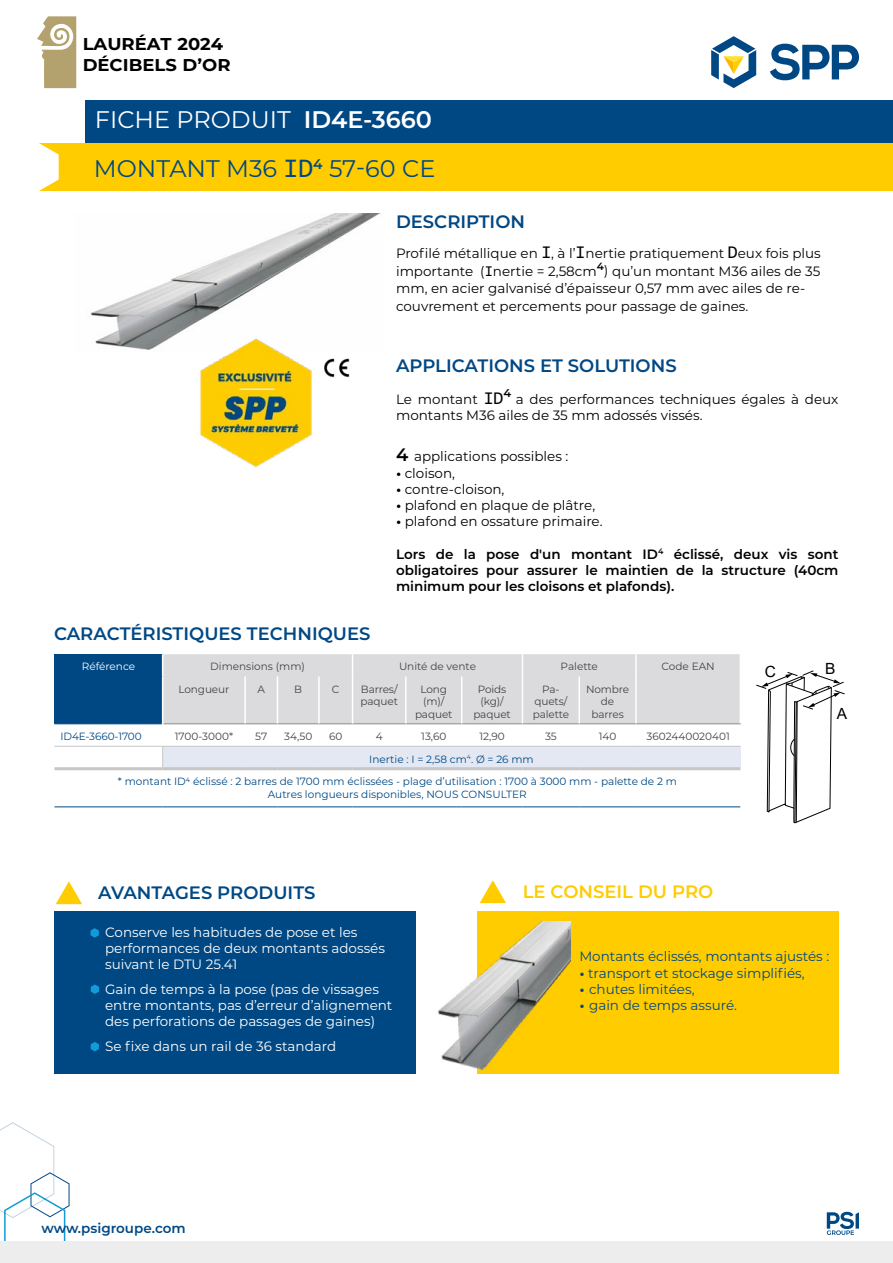
<style>
.page{position:relative;width:893px;height:1263px;background:#fff}
.page>*{position:absolute;margin:0;border:0;box-sizing:border-box;transform-origin:0 0}
.t1{font:24px "Montserrat";color:#fff}
.t2{font:24px "Montserrat";color:#004884}
.t3{font:600 18px "Montserrat";color:#004884}
.t4{font:600 18px "Montserrat";color:#fc0}
.t5{font:700 17.1px/21px "Montserrat";color:#000;scale:1.05 1}
.t6{font:15.45px "Arial";color:#000}
.t7{font:13.5px/18px "Montserrat";color:#020203}
.t8{font:13.5px/16.2px "Montserrat";color:#fff}
.t9{font:600 13.5px/16.2px "Montserrat";color:#000;text-align:justify}
.t10{font:13.5px "Montserrat";color:#004884}
.t11{font:13.5px/16.2px "Montserrat";color:#000}
.t12{font:600 13.5px "Montserrat";color:#004884}
.t13{font:10.5px/12.6px "Montserrat";letter-spacing:-.01em;color:#434247;text-align:center}
.t14{font:10.5px/22.4px "Montserrat";color:#004884}
.t15{font:10.5px "Montserrat";color:#fff}
.s1{font-weight:600}
.s2{font-family:"Consolas";font-size:27px}
.s3{font-family:"Consolas";font-size:18px}
.s4{font-family:"Consolas";font-size:15px}
.s5{color:#020203}
.s6{font-weight:600;font-size:18px;color:#000}
.s7{font-family:"Arial";font-weight:900;font-size:10.5px}
</style>
<div class="page">
<div style="left:85px;top:100px;width:808px;height:44px;background:#004884"></div>
<svg style="left:770px;top:44px;width:89px;height:36px"></svg>
<svg style="left:711px;top:36px;width:45px;height:52px"></svg>
<div style="left:38px;top:144px;width:855px;height:47px;background:#fc0"></div>
<svg style="left:38px;top:143px;width:21px;height:48px"></svg>
<svg style="left:827px;top:1212px;width:32px;height:23px"></svg>
<div style="left:54px;top:911px;width:361px;height:163px;background:#004884"></div>
<img style="left:90px;top:214px;width:289px;height:136px">
<svg style="left:56px;top:881px;width:26px;height:23px"></svg>
<svg style="left:91px;top:928px;width:8px;height:10px"></svg>
<svg style="left:91px;top:984px;width:8px;height:10px"></svg>
<svg style="left:0;top:1122px;width:70px;height:141px"></svg>
<div style="left:54px;top:654px;width:109px;height:70px;background:#004884"></div>
<svg style="left:54px;top:724px;width:686px;height:47px"></svg>
<hr style="left:54px;top:746px;width:109px;height:1px;background:#c6c6c6">
<hr style="left:54px;top:806px;width:109px;height:1px;background:#004884">
<hr style="left:163px;top:806px;width:82px;height:1px;background:#004884">
<hr style="left:245px;top:806px;width:32px;height:1px;background:#004884">
<hr style="left:277px;top:806px;width:42px;height:1px;background:#004884">
<hr style="left:319px;top:806px;width:34px;height:1px;background:#004884">
<hr style="left:353px;top:806px;width:53px;height:1px;background:#004884">
<hr style="left:406px;top:806px;width:56px;height:1px;background:#004884">
<hr style="left:462px;top:806px;width:60px;height:1px;background:#004884">
<hr style="left:522px;top:806px;width:57px;height:1px;background:#004884">
<hr style="left:579px;top:806px;width:57px;height:1px;background:#004884">
<hr style="left:636px;top:806px;width:104px;height:1px;background:#004884">
<svg style="left:162px;top:654px;width:579px;height:113px"></svg>
<hr style="left:162px;top:676px;width:1px;height:48px;background:#fff">
<hr style="left:244px;top:676px;width:2px;height:47px;background:#fff">
<hr style="left:277px;top:676px;width:1px;height:47px;background:#fff">
<hr style="left:318px;top:676px;width:2px;height:47px;background:#fff">
<hr style="left:352px;top:676px;width:1px;height:47px;background:#fff">
<hr style="left:405px;top:676px;width:2px;height:47px;background:#fff">
<hr style="left:461px;top:676px;width:1px;height:47px;background:#fff">
<hr style="left:522px;top:676px;width:1px;height:47px;background:#fff">
<hr style="left:578px;top:676px;width:2px;height:47px;background:#fff">
<hr style="left:635px;top:676px;width:2px;height:47px;background:#fff">
<hr style="left:740px;top:676px;width:1px;height:47px;background:#fff">
<hr style="left:636px;top:746px;width:104px;height:1px;background:#c6c6c6">
<hr style="left:579px;top:746px;width:57px;height:1px;background:#c6c6c6">
<hr style="left:54px;top:767px;width:109px;height:3px;background:#c6c6c6">
<hr style="left:163px;top:767px;width:82px;height:3px;background:#c6c6c6">
<hr style="left:245px;top:767px;width:32px;height:3px;background:#c6c6c6">
<hr style="left:277px;top:767px;width:42px;height:3px;background:#c6c6c6">
<hr style="left:319px;top:767px;width:34px;height:3px;background:#c6c6c6">
<hr style="left:353px;top:767px;width:53px;height:3px;background:#c6c6c6">
<hr style="left:406px;top:767px;width:56px;height:3px;background:#c6c6c6">
<hr style="left:462px;top:767px;width:60px;height:3px;background:#c6c6c6">
<hr style="left:522px;top:767px;width:57px;height:3px;background:#c6c6c6">
<hr style="left:579px;top:767px;width:57px;height:3px;background:#c6c6c6">
<hr style="left:636px;top:767px;width:104px;height:3px;background:#c6c6c6">
<div style="left:0;top:1241px;width:893px;height:21px;background:#eeeded"></div>
<div style="left:477px;top:911px;width:362px;height:163px;background:#fc0"></div>
<svg style="left:480px;top:880px;width:26px;height:23px"></svg>
<svg style="left:91px;top:1042px;width:8px;height:9px"></svg>
<img style="left:324px;top:358px;width:26px;height:20px">
<img style="left:197px;top:334px;width:119px;height:134px">
<img style="left:437px;top:922px;width:134px;height:148px">
<svg style="left:756px;top:670px;width:89px;height:153px"></svg>
<svg style="left:37px;top:16px;width:39px;height:72px"></svg>
<p class="t5" style="left:83px;top:33px;width:142px">LAURÉAT 2024<br>DÉCIBELS D’OR</p>
<h1 class="t1" style="left:95px;top:103px;width:339px">FICHE PRODUIT <span class="s1">ID4E-3660</span></h1>
<h1 class="t2" style="left:94px;top:152px;width:343px">MONTANT M36 <span class="s2">ID</span><sup>4</sup> 57-60 CE</h1>
<h2 class="t3" style="left:396px;top:209px;width:131px">DESCRIPTION</h2>
<p class="t7" style="left:396px;top:244px;width:426px">Profilé métallique en <span class="s3">I</span>, à l’<span class="s3">I</span>nertie pratiquement <span class="s3">D</span>eux fois plus importante (<span class="s4">I</span>nertie = 2,58cm<sup>4</sup>) qu’un montant M36 ailes de 35</p>
<p class="t7" style="left:396px;top:278px;width:411px">mm, en acier galvanisé d’épaisseur 0,57 mm avec ailes de re&shy;couvrement et percements pour passage de gaines.</p>
<h2 class="t3" style="left:54px;top:621px;width:318px">CARACTÉRISTIQUES TECHNIQUES</h2>
<h2 class="t3" style="left:396px;top:353px;width:282px">APPLICATIONS ET SOLUTIONS</h2>
<p class="t11" style="left:396px;top:390px;width:444px"><span class="s5">Le montant</span> <span class="s3">ID</span><sup>4</sup> a des performances techniques égales à deux montants M36 ailes de 35 mm adossés vissés.</p>
<p class="t7" style="left:396px;top:447px;width:174px"><span class="s6">4</span> applications possibles :</p>
<p class="t7" style="left:396px;top:463px;width:61px"><span class="s7">•</span> cloison,</p>
<p class="t7" style="left:396px;top:479px;width:110px"><span class="s7">•</span> contre-cloison,</p>
<p class="t7" style="left:396px;top:496px;width:201px"><span class="s7">•</span> plafond en plaque de plâtre,</p>
<p class="t7" style="left:396px;top:512px;width:208px"><span class="s7">•</span> plafond en ossature primaire.</p>
<p class="t9" style="left:396px;top:545px;width:444px">Lors de la pose d'un montant ID<sup>4</sup> éclissé, deux vis sont obligatoires pour assurer le maintien de la structure (40cm minimum pour les cloisons et plafonds).</p>
<p class="t15" style="left:82px;top:659px;width:55px">Référence</p>
<p class="t13" style="left:210px;top:660px;width:96px">Dimensions (mm)</p>
<p class="t13" style="left:399px;top:660px;width:79px">Unité de vente</p>
<p class="t13" style="left:561px;top:660px;width:39px">Palette</p>
<p class="t13" style="left:662px;top:660px;width:55px">Code EAN</p>
<p class="t13" style="left:178px;top:682px;width:52px">Longueur</p>
<p class="t13" style="left:258px;top:682px;width:9px">A</p>
<p class="t13" style="left:294px;top:682px;width:9px">B</p>
<p class="t13" style="left:332px;top:682px;width:9px">C</p>
<p class="t13" style="left:360px;top:682px;width:39px;text-align:left">Barres/ paquet</p>
<p class="t13" style="left:415px;top:682px;width:39px">Long (m)/ paquet</p>
<p class="t13" style="left:473px;top:682px;width:39px">Poids (kg)/ paquet</p>
<p class="t13" style="left:533px;top:682px;width:38px">Pa&shy;quets/ palette</p>
<p class="t13" style="left:586px;top:682px;width:45px">Nombre de barres</p>
<p class="t14" style="left:60px;top:725px;width:83px">ID4E-3660-1700</p>
<p class="t13" style="left:175px;top:729px;width:60px">1700-3000*</p>
<p class="t13" style="left:255px;top:729px;width:13px">57</p>
<p class="t13" style="left:284px;top:729px;width:30px">34,50</p>
<p class="t13" style="left:329px;top:729px;width:15px">60</p>
<p class="t13" style="left:376px;top:729px;width:8px">4</p>
<p class="t13" style="left:421px;top:729px;width:27px">13,60</p>
<p class="t13" style="left:479px;top:729px;width:27px">12,90</p>
<p class="t13" style="left:545px;top:729px;width:13px">35</p>
<p class="t13" style="left:599px;top:729px;width:19px">140</p>
<p class="t13" style="left:647px;top:729px;width:85px">3602440020401</p>
<p class="t14" style="left:118px;top:747px;width:560px;text-indent:251px">Inertie : I = 2,58 cm<sup>4</sup>. Ø = 26 mm<br>* montant ID4 éclissé : 2 barres de 1700 mm éclissées - plage d’utilisation : 1700 à 3000 mm - palette de 2 m</p>
<p class="t14" style="left:268px;top:782px;width:260px">Autres longueurs disponibles, NOUS CONSULTER</p>
<h2 class="t3" style="left:98px;top:879px;width:219px">AVANTAGES PRODUITS</h2>
<h2 class="t4" style="left:523px;top:879px;width:192px">LE CONSEIL DU PRO</h2>
<p class="t6" style="left:765px;top:660px;width:13px">C</p>
<p class="t6" style="left:825px;top:658px;width:12px">B</p>
<p class="t6" style="left:837px;top:703px;width:12px">A</p>
<p class="t8" style="left:105px;top:923px;width:281px">Conserve les habitudes de pose et les performances de deux montants adossés suivant le DTU 25.41</p>
<p class="t8" style="left:105px;top:981px;width:289px">Gain de temps à la pose (pas de vissages entre montants, pas d’erreur d’alignement des perforations de passages de gaines)</p>
<p class="t8" style="left:105px;top:1038px;width:233px">Se fixe dans un rail de 36 standard</p>
<p class="t12" style="left:41px;top:1218px;width:146px">www.psigroupe.com</p>
<p class="t10" style="left:579px;top:947px;width:251px">Montants éclissés, montants ajustés :</p>
<p class="t10" style="left:579px;top:963px;width:227px"><span class="s7">•</span> transport et stockage simplifiés,</p>
<p class="t10" style="left:579px;top:980px;width:117px"><span class="s7">•</span> chutes limitées,</p>
<p class="t10" style="left:579px;top:996px;width:159px"><span class="s7">•</span> gain de temps assuré.</p>
</div>
